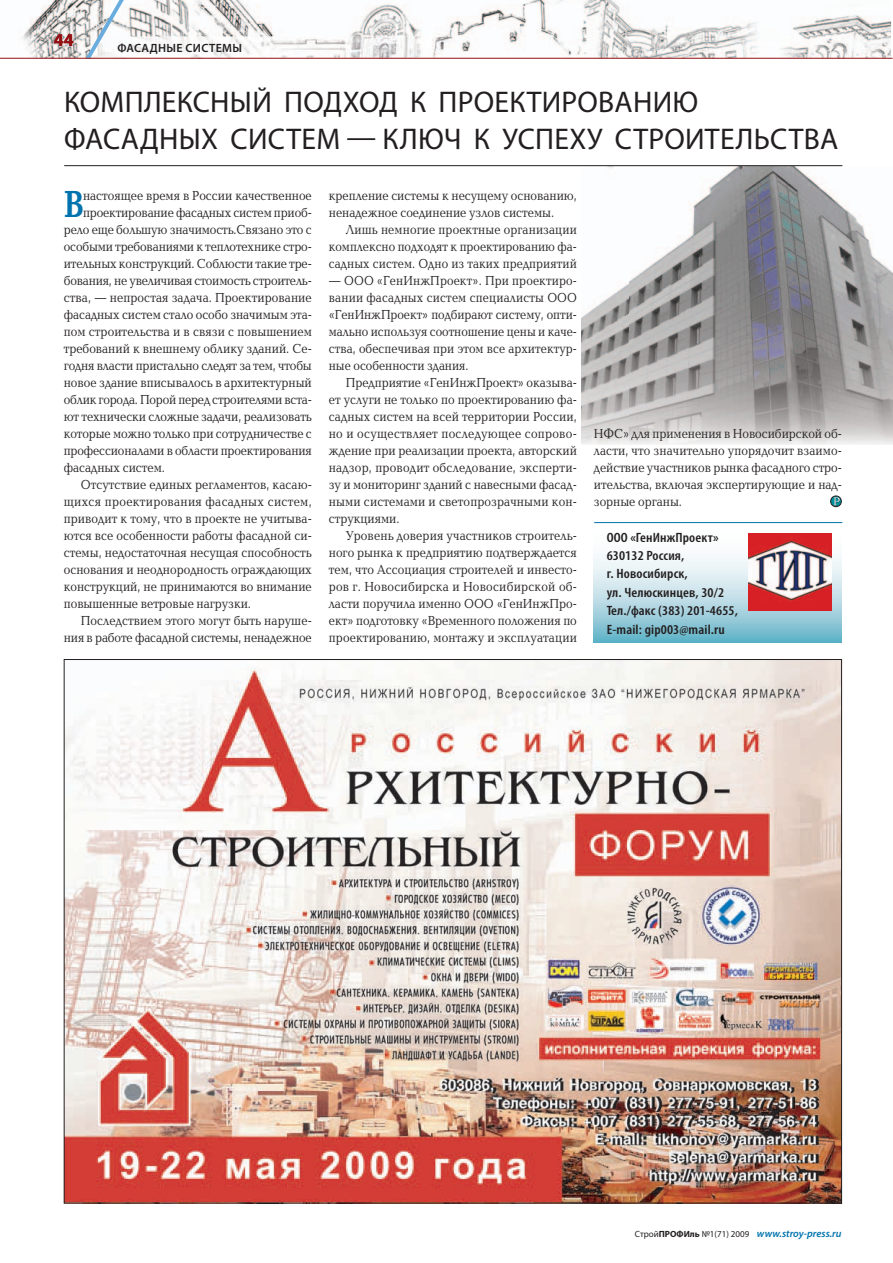
<style>
.page{position:relative;width:893px;height:1263px;background:#fff}
.page>*{position:absolute;margin:0;border:0;box-sizing:border-box;transform-origin:0 0}
.t1{font:700 38.85px "Baltica C";color:#0073ae;scale:.8 1}
.t2{font:30px/37px "Myriad Pro";letter-spacing:.01em;color:#231f20}
.t3{font:700 18px "Myriad Pro";color:#941114}
.t4{font:13.5px/17px "Baltica C";color:#231f20;text-align:justify;scale:.87 1}
.t5{font:13.5px/17px "Baltica C";color:#231f20;text-align:justify;scale:.86 1}
.t6{font:600 condensed 13.5px/18.5px "Myriad Pro";letter-spacing:.01em;color:#231f20;scale:1.1 1}
.t7{font:13.5px "Baltica C";letter-spacing:.025em;color:#231f20;scale:.87 1}
.t8{font:600 12px "Myriad Pro";letter-spacing:.025em;color:#231f20}
.t9{font:italic 600 10.5px "Myriad Pro";color:#0073ae}
.s1{font-weight:400;font-style:normal;font-size:9px;color:#231f20}
.s2{font-weight:700;font-style:normal;font-size:9px;color:#231f20}
</style>
<div class="page">
<img style="left:581px;top:167px;width:312px;height:278px">
<img style="left:0;top:0;width:891px;height:58px">
<img style="left:133px;top:37px;width:327px;height:21px">
<svg style="left:86px;top:0;width:47px;height:58px"></svg>
<hr style="left:0;top:58px;width:892px;height:1px;background:#941114">
<svg style="left:831px;top:496px;width:10px;height:11px"></svg>
<div style="left:830px;top:496px;width:11px;height:11px;border:1px solid #231f20;border-radius:50%"></div>
<svg style="left:834px;top:497px;width:6px;height:8px"></svg>
<svg style="left:594px;top:523px;width:248px;height:119px"></svg>
<hr style="left:594px;top:522px;width:248px;height:1px;background:#0073ae">
<img style="left:749px;top:534px;width:82px;height:76px">
<hr style="left:64px;top:165px;width:778px;height:1px;background:#231f20">
<img style="left:66px;top:661px;width:774px;height:540px">
<h3 class="t3" style="left:54px;top:33px;width:21px">44</h3>
<p class="t8" style="left:117px;top:44px;width:126px">ФАСАДНЫЕ СИСТЕМЫ</p>
<h2 class="t2" style="left:64px;top:86px;width:776px">КОМПЛЕКСНЫЙ ПОДХОД К ПРОЕКТИРОВАНИЮ<br>ФАСАДНЫХ СИСТЕМ — КЛЮЧ К УСПЕХУ СТРОИТЕЛЬСТВА</h2>
<p class="t4" style="left:329px;top:188px;width:287px">крепление системы к несущему основанию, ненадежное соединение узлов системы.</p>
<p class="t5" style="left:329px;top:222px;width:290px;text-indent:17px">Лишь немногие проектные организации комплексно подходят к проектированию фа&shy;садных систем. Одно из таких предприятий</p>
<p class="t5" style="left:329px;top:273px;width:290px">— ООО «ГенИнжПроект». При проектиро&shy;вании фасадных систем специалисты ООО «ГенИнжПроект» подбирают систему, опти&shy;мально используя соотношение цены и каче&shy;ства, обеспечивая при этом все архитектур&shy;ные особенности здания.</p>
<p class="t4" style="left:329px;top:375px;width:287px;text-indent:17px">Предприятие «ГенИнжПроект» оказыва&shy;ет услуги не только по проектированию фа&shy;садных систем на всей территории России, но и осуществляет последующее сопрово&shy;ждение при реализации проекта, авторский надзор, проводит обследование, эксперти&shy;зу и мониторинг зданий с навесными фасад&shy;ными системами и светопрозрачными кон&shy;струкциями.</p>
<p class="t4" style="left:329px;top:528px;width:287px;text-indent:17px">Уровень доверия участников строитель&shy;ного рынка к предприятию подтверждается тем, что Ассоциация строителей и инвесто&shy;ров г. Новосибирска и Новосибирской об&shy;ласти поручила именно ООО «ГенИнжПро&shy;ект» подготовку «Временного положения по проектированию, монтажу и эксплуатации</p>
<h1 class="t1" style="left:64px;top:189px;width:27px">В</h1>
<p class="t4" style="left:83px;top:188px;width:264px">настоящее время в России качественное</p>
<p class="t4" style="left:83px;top:205px;width:264px">проектирование фасадных систем приоб-</p>
<p class="t4" style="left:64px;top:222px;width:287px">рело еще большую значимость.Связано это с</p>
<p class="t4" style="left:64px;top:239px;width:287px">особыми требованиями к теплотехнике стро-</p>
<p class="t4" style="left:64px;top:256px;width:287px">ительных конструкций. Соблюсти такие тре-</p>
<p class="t4" style="left:64px;top:273px;width:287px">бования, не увеличивая стоимость строитель-</p>
<p class="t4" style="left:64px;top:290px;width:287px">ства, — непростая задача. Проектирование</p>
<p class="t4" style="left:64px;top:307px;width:287px">фасадных систем стало особо значимым эта-</p>
<p class="t4" style="left:64px;top:324px;width:287px">пом строительства и в связи с повышением</p>
<p class="t4" style="left:64px;top:341px;width:287px">требований к внешнему облику зданий. Се-</p>
<p class="t4" style="left:64px;top:358px;width:287px">годня власти пристально следят за тем, чтобы</p>
<p class="t4" style="left:64px;top:375px;width:287px">новое здание вписывалось в архитектурный</p>
<p class="t4" style="left:64px;top:392px;width:287px">облик города. Порой перед строителями вста-</p>
<p class="t4" style="left:64px;top:409px;width:287px">ют технически сложные задачи, реализовать</p>
<p class="t4" style="left:64px;top:426px;width:287px">которые можно только при сотрудничестве с</p>
<p class="t4" style="left:64px;top:443px;width:287px">профессионалами в области проектирования</p>
<p class="t4" style="left:64px;top:460px;width:118px">фасадных систем.</p>
<p class="t4" style="left:81px;top:477px;width:267px">Отсутствие единых регламентов, касаю-</p>
<p class="t7" style="left:64px;top:496px;width:287px">щихся проектирования фасадных систем,</p>
<p class="t4" style="left:64px;top:511px;width:287px">приводит к тому, что в проекте не учитыва-</p>
<p class="t4" style="left:64px;top:528px;width:287px">ются все особенности работы фасадной си-</p>
<p class="t4" style="left:64px;top:545px;width:287px">стемы, недостаточная несущая способность</p>
<p class="t4" style="left:64px;top:562px;width:287px">основания и неоднородность ограждающих</p>
<p class="t4" style="left:64px;top:579px;width:287px">конструкций, не принимаются во внимание</p>
<p class="t4" style="left:64px;top:596px;width:217px">повышенные ветровые нагрузки.</p>
<p class="t4" style="left:81px;top:613px;width:267px">Последствием этого могут быть наруше-</p>
<p class="t4" style="left:64px;top:630px;width:287px">ния в работе фасадной системы, ненадежное</p>
<p class="t4" style="left:594px;top:426px;width:287px">НФС» для применения в Новосибирской об&shy;ласти, что значительно упорядочит взаимо&shy;действие участников рынка фасадного стро&shy;ительства, включая экспертирующие и над&shy;зорные органы.</p>
<p class="t6" style="left:607px;top:529px;width:121px">ООО «ГенИнжПроект»<br>630132 Россия,<br>г. Новосибирск,<br>ул. Челюскинцев, 30/2<br>Тел./факс (383) 201-4655,<br>E-mail: gip003@mail.ru</p>
<p class="t9" style="left:635px;top:1230px;width:208px"><span class="s1">Cтрой</span><span class="s2">ПРОФИль</span> <span class="s1">№1(71) 2009</span> www.stroy-press.ru</p>
</div>
